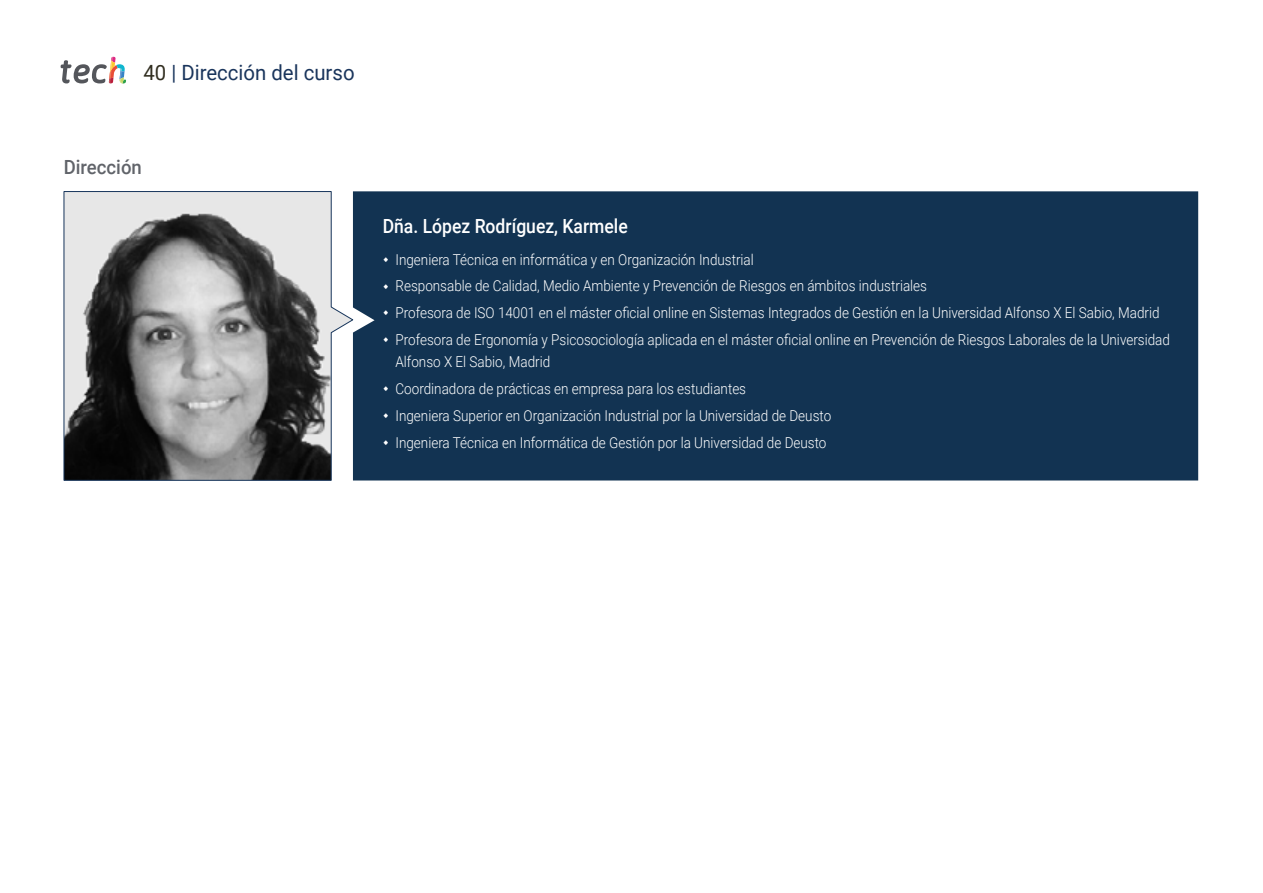
<style>
.page{position:relative;width:1263px;height:893px;background:#fff}
.page>*{position:absolute;margin:0;border:0;box-sizing:border-box;transform-origin:0 0}
.t1{font:21px "Roboto";color:#1a355c}
.t2{font:500 19.5px "Roboto";color:#fff;scale:.9 1}
.t3{font:500 19.5px "Roboto";color:#61646a;scale:.95 1}
.t4{font:300 15px/26.7px "Roboto";color:#fff;scale:.9 1}
.s1{color:#312e20}
</style>
<div class="page">
<svg style="left:61px;top:57px;width:65px;height:27px"></svg>
<div style="left:353px;top:191px;width:845px;height:289px;background:#123352"></div>
<svg style="left:64px;top:191px;width:289px;height:290px;background:#8a8b8b"></svg>
<svg style="left:384px;top:257px;width:4px;height:5px"></svg>
<svg style="left:384px;top:284px;width:4px;height:5px"></svg>
<svg style="left:384px;top:310px;width:4px;height:5px"></svg>
<svg style="left:384px;top:337px;width:4px;height:5px"></svg>
<svg style="left:384px;top:386px;width:4px;height:5px"></svg>
<svg style="left:384px;top:413px;width:4px;height:5px"></svg>
<svg style="left:384px;top:440px;width:4px;height:5px"></svg>
<h1 class="t1" style="left:144px;top:57px;width:213px"><span class="s1">40</span> | Dirección del curso</h1>
<h2 class="t3" style="left:64px;top:154px;width:84px">Dirección</h2>
<h2 class="t2" style="left:383px;top:212px;width:274px">Dña. López Rodríguez, Karmele</h2>
<p class="t4" style="left:395px;top:245px;width:862px">Ingeniera Técnica en informática y en Organización Industrial<br>Responsable de Calidad, Medio Ambiente y Prevención de Riesgos en ámbitos industriales<br>Profesora de ISO 14001 en el máster oficial online en Sistemas Integrados de Gestión en la Universidad Alfonso X El Sabio, Madrid Profesora de Ergonomía y Psicosociología aplicada en el máster oficial online en Prevención de Riesgos Laborales de la Universidad</p>
<p class="t4" style="left:395px;top:348px;width:486px">Alfonso X El Sabio, Madrid<br>Coordinadora de prácticas en empresa para los estudiantes<br>Ingeniera Superior en Organización Industrial por la Universidad de Deusto Ingeniera Técnica en Informática de Gestión por la Universidad de Deusto</p>
</div>
